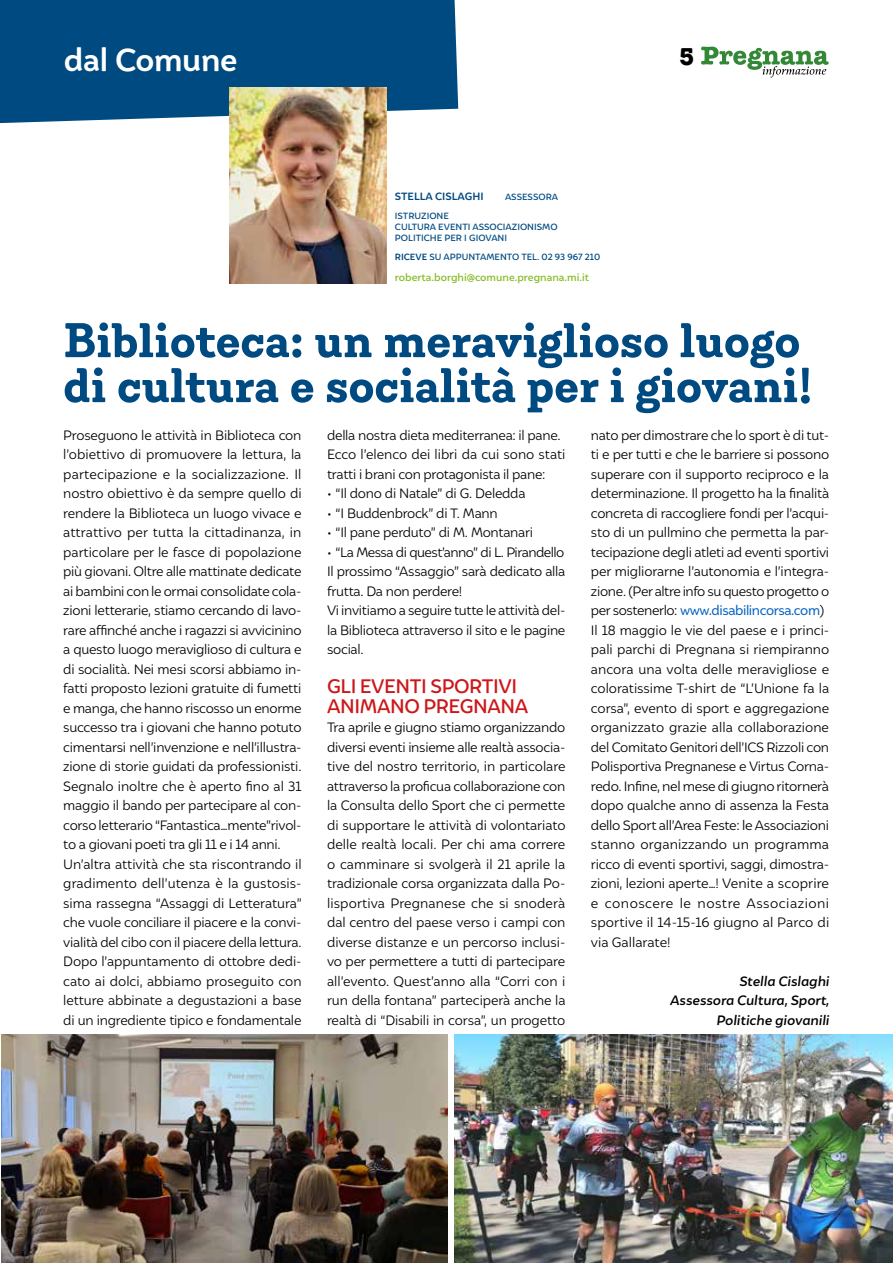
<style>
.page{position:relative;width:893px;height:1263px;background:#fff}
.page>*{position:absolute;margin:0;border:0;box-sizing:border-box;transform-origin:0 0}
.t1{font:700 54px/45px "Emy Slab";color:#004a82}
.t2{font:700 31.5px "Igna Sans";letter-spacing:-.01em;color:#fff}
.t3{font:900 27px "Emy Slab";color:#000}
.t4{font:500 19.5px/19.5px "Igna Sans";letter-spacing:-.02em;color:#cd1719}
.t5{font:300 13.5px/19.5px "Igna Sans";letter-spacing:-.015em;color:#000}
.t6{font:italic 700 13.5px/19.5px "Igna Sans";color:#000;text-align:right}
.t7{font:500 10.5px "Igna Sans";color:#86bc25}
.t8{font:700 10.5px "Igna Sans";color:#004a82}
.t9{font:500 9px/10.8px "Igna Sans";color:#004a82}
.s1{font-weight:700}
.s2{font-weight:400;color:#0563c1}
</style>
<div class="page">
<svg style="left:701px;top:47px;width:128px;height:31px"></svg>
<div style="left:0;top:0;width:458px;height:123px;background:#004a82"></div>
<img style="left:229px;top:88px;width:157px;height:196px">
<img style="left:1px;top:1035px;width:447px;height:228px">
<img style="left:455px;top:1034px;width:438px;height:229px">
<h2 class="t2" style="left:64px;top:39px;width:175px">dal Comune</h2>
<h3 class="t3" style="left:680px;top:40px;width:16px">5</h3>
<p class="t8" style="left:395px;top:190px;width:90px">STELLA CISLAGHI</p>
<p class="t9" style="left:505px;top:191px;width:55px">ASSESSORA</p>
<p class="t9" style="left:395px;top:211px;width:164px">ISTRUZIONE<br>CULTURA EVENTI ASSOCIAZIONISMO<br>POLITICHE PER I GIOVANI</p>
<p class="t9" style="left:395px;top:252px;width:207px"><span class="s1">RICEVE</span> SU APPUNTAMENTO TEL. 02 93 967 210</p>
<p class="t7" style="left:395px;top:271px;width:196px">roberta.borghi@comune.pregnana.mi.it</p>
<h1 class="t1" style="left:63px;top:317px;width:751px">Biblioteca: un meraviglioso luogo di cultura e socialità per i giovani!</h1>
<p class="t5" style="left:63px;top:425px;width:240px">Proseguono le attività in Biblioteca con l’obiettivo di promuovere la lettura, la partecipazione e la socializzazione. Il nostro obiettivo è da sempre quello di rendere la Biblioteca un luogo vivace e attrattivo per tutta la cittadinanza, in particolare per le fasce di popolazione più giovani. Oltre alle mattinate dedicate ai bambini con le ormai consolidate cola&shy;zioni letterarie, stiamo cercando di lavo&shy;rare affinché anche i ragazzi si avvicinino a questo luogo meraviglioso di cultura e di socialità. Nei mesi scorsi abbiamo in&shy;fatti proposto lezioni gratuite di fumetti e manga, che hanno riscosso un enorme successo tra i giovani che hanno potuto cimentarsi nell’invenzione e nell’illustra&shy;zione di storie guidati da professionisti.<br>Segnalo inoltre che è aperto fino al 31 maggio il bando per partecipare al con&shy;corso letterario “Fantastica…mente”rivol&shy;to a giovani poeti tra gli 11 e i 14 anni.<br>Un’altra attività che sta riscontrando il gradimento dell’utenza è la gustosis&shy;sima rassegna “Assaggi di Letteratura” che vuole conciliare il piacere e la convi&shy;vialità del cibo con il piacere della lettura.<br>Dopo l’appuntamento di ottobre dedi&shy;cato ai dolci, abbiamo proseguito con letture abbinate a degustazioni a base di un ingrediente tipico e fondamentale</p>
<p class="t5" style="left:327px;top:425px;width:240px">della nostra dieta mediterranea: il pane.<br>Ecco l’elenco dei libri da cui sono stati tratti i brani con protagonista il pane:</p>
<p class="t5" style="left:591px;top:425px;width:240px">nato per dimostrare che lo sport è di tut&shy;ti e per tutti e che le barriere si possono superare con il supporto reciproco e la determinazione. Il progetto ha la finalità concreta di raccogliere fondi per l’acqui&shy;sto di un pullmino che permetta la par&shy;tecipazione degli atleti ad eventi sportivi per migliorarne l’autonomia e l’integra&shy;zione. (Per altre info su questo progetto o per sostenerlo: <span class="s2">www.disabilincorsa.com</span>)<br>Il 18 maggio le vie del paese e i princi&shy;pali parchi di Pregnana si riempiranno ancora una volta delle meravigliose e coloratissime T-shirt de “L’Unione fa la corsa”, evento di sport e aggregazione organizzato grazie alla collaborazione del Comitato Genitori dell’ICS Rizzoli con Polisportiva Pregnanese e Virtus Corna&shy;redo. Infine, nel mese di giugno ritornerà dopo qualche anno di assenza la Festa dello Sport all’Area Feste: le Associazioni stanno organizzando un programma ricco di eventi sportivi, saggi, dimostra&shy;zioni, lezioni aperte…! Venite a scoprire e conoscere le nostre Associazioni sportive il 14-15-16 giugno al Parco di via Gallarate!</p>
<p class="t6" style="left:670px;top:971px;width:161px">Stella Cislaghi<br>Assessora Cultura, Sport,<br>Politiche giovanili</p>
<p class="t5" style="left:327px;top:483px;width:200px">• “Il dono di Natale” di G. Deledda</p>
<p class="t5" style="left:327px;top:503px;width:172px">• “I Buddenbrock” di T. Mann</p>
<p class="t5" style="left:327px;top:522px;width:208px">• “Il pane perduto” di M. Montanari</p>
<p class="t5" style="left:327px;top:542px;width:240px">• “La Messa di quest’anno” di L. Pirandello Il prossimo “Assaggio” sarà dedicato alla frutta. Da non perdere!<br>Vi invitiamo a seguire tutte le attività del&shy;la Biblioteca attraverso il sito e le pagine social.</p>
<h3 class="t4" style="left:327px;top:676px;width:203px">GLI EVENTI SPORTIVI<br>ANIMANO PREGNANA</h3>
<p class="t5" style="left:327px;top:717px;width:240px;text-align:justify">Tra aprile e giugno stiamo organizzando diversi eventi insieme alle realtà associa&shy;tive del nostro territorio, in particolare attraverso la proficua collaborazione con la Consulta dello Sport che ci permette di supportare le attività di volontariato delle realtà locali. Per chi ama correre o camminare si svolgerà il 21 aprile la tradizionale corsa organizzata dalla Po&shy;lisportiva Pregnanese che si snoderà dal centro del paese verso i campi con diverse distanze e un percorso inclusi&shy;vo per permettere a tutti di partecipare all’evento. Quest’anno alla “Corri con i run della fontana” parteciperà anche la realtà di “Disabili in corsa”, un progetto</p>
</div>
